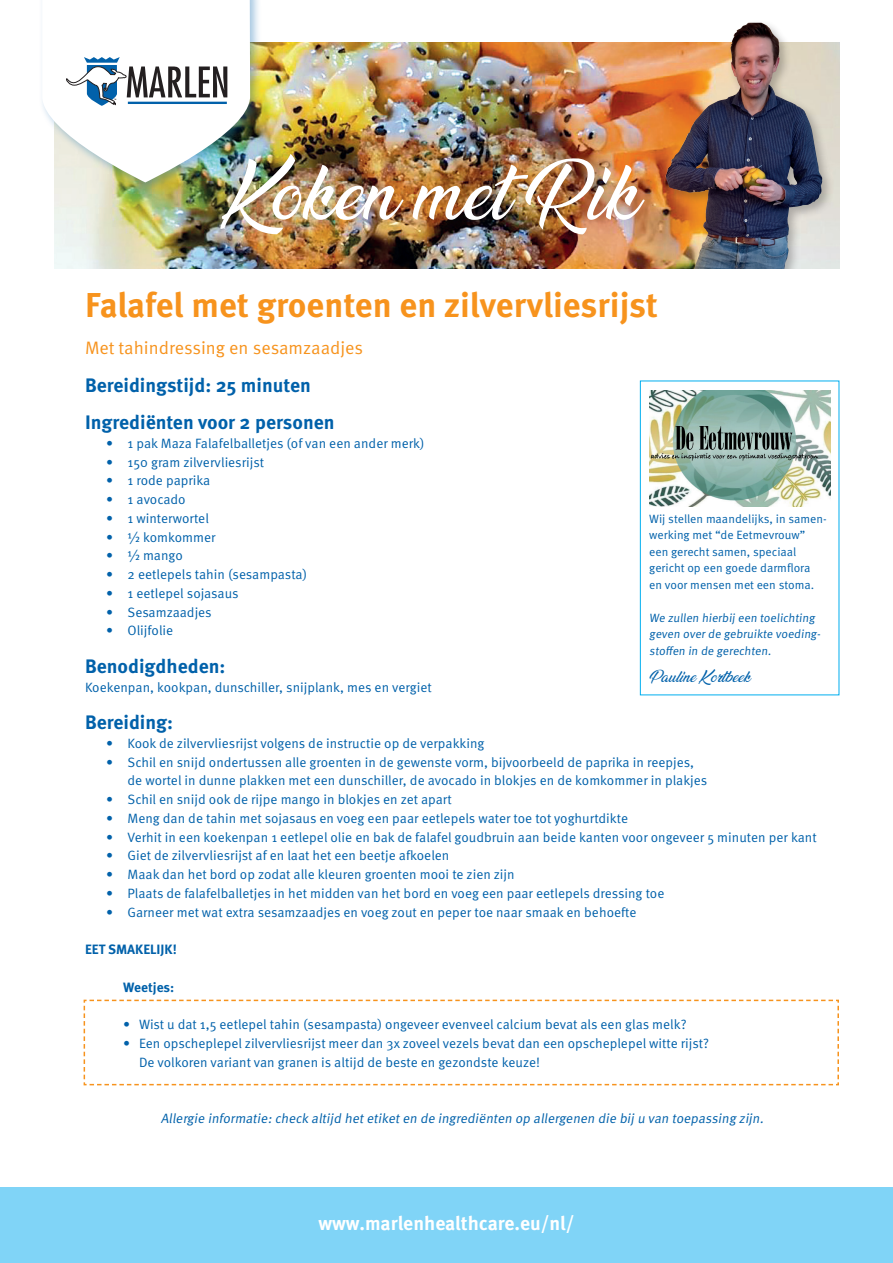
<style>
.page{position:relative;width:893px;height:1263px;background:#fff}
.page>*{position:absolute;margin:0;border:0;box-sizing:border-box;transform-origin:0 0}
.t1{font:67.5px "Ananda";color:#fff}
.t2{font:700 34.5px "Meta Pro";color:#f7931d}
.t3{font:700 19.5px/37.5px "Meta Pro";color:#0161aa}
.t4{font:700 19.5px "Meta Pro";color:#fff}
.t5{font:18px "Meta Pro";color:#f7931d}
.t6{font:13.5px/18.8px "Meta Pro";color:#0161aa}
.t7{font:italic 13.5px "Meta Pro";color:#0161aa}
.t8{font:700 13.5px "Meta Pro";color:#0161aa}
.t9{font:13.5px "Ananda";color:#0161aa}
.t10{font:12px/16.5px "Meta Pro";color:#0161aa}
</style>
<div class="page">
<div style="left:0;top:1187px;width:893px;height:76px;background:#80d4f7"></div>
<img style="left:54px;top:42px;width:785px;height:227px">
<div style="left:38px;top:0;width:224px;height:194px;background:#0161aa;opacity:.36"></div>
<svg style="left:42px;top:0;width:208px;height:182px"></svg>
<div style="left:662px;top:19px;width:172px;height:270px;background:#231f20;opacity:.29"></div>
<img style="left:665px;top:23px;width:157px;height:246px">
<div style="left:34px;top:269px;width:825px;height:47px;background:#fff"></div>
<svg style="left:83px;top:999px;width:756px;height:87px"></svg>
<div style="left:640px;top:381px;width:199px;height:314px;border:1px solid #00aeef"></div>
<img style="left:649px;top:391px;width:182px;height:116px">
<h1 class="t1" style="left:220px;top:157px;width:420px">Koken met Rik</h1>
<h2 class="t2" style="left:85px;top:283px;width:574px">Falafel met groenten en zilvervliesrijst</h2>
<h3 class="t5" style="left:85px;top:337px;width:280px">Met tahindressing en sesamzaadjes</h3>
<h3 class="t3" style="left:85px;top:366px;width:251px">Bereidingstijd: 25 minuten<br>Ingrediënten voor 2 personen</h3>
<p class="t6" style="left:106px;top:434px;width:320px">• 1 pak Maza Falafelballetjes (of van een ander merk)</p>
<p class="t6" style="left:106px;top:453px;width:159px">• 150 gram zilvervliesrijst</p>
<p class="t6" style="left:106px;top:471px;width:106px">• 1 rode paprika</p>
<p class="t6" style="left:106px;top:490px;width:81px">• 1 avocado</p>
<p class="t6" style="left:106px;top:509px;width:104px">• 1 winterwortel</p>
<p class="t6" style="left:106px;top:528px;width:111px">• ½ komkommer</p>
<p class="t6" style="left:106px;top:546px;width:78px">• ½ mango</p>
<p class="t6" style="left:106px;top:565px;width:202px">• 2 eetlepels tahin (sesampasta)</p>
<p class="t6" style="left:106px;top:584px;width:134px">• 1 eetlepel sojasaus</p>
<p class="t6" style="left:106px;top:603px;width:107px">• Sesamzaadjes</p>
<p class="t6" style="left:106px;top:621px;width:69px">• Olijfolie</p>
<h3 class="t3" style="left:85px;top:647px;width:142px">Benodigdheden:</h3>
<p class="t6" style="left:85px;top:678px;width:348px">Koekenpan, kookpan, dunschiller, snijplank, mes en vergiet</p>
<h3 class="t3" style="left:85px;top:704px;width:90px">Bereiding:</h3>
<p class="t6" style="left:106px;top:734px;width:380px">• Kook de zilvervliesrijst volgens de instructie op de verpakking</p>
<p class="t6" style="left:128px;top:753px;width:581px;text-indent:-21px">• Schil en snijd ondertussen alle groenten in de gewenste vorm, bijvoorbeeld de paprika in reepjes, de wortel in dunne plakken met een dunschiller, de avocado in blokjes en de komkommer in plakjes</p>
<p class="t6" style="left:106px;top:790px;width:347px">• Schil en snijd ook de rijpe mango in blokjes en zet apart</p>
<p class="t6" style="left:106px;top:809px;width:523px">• Meng dan de tahin met sojasaus en voeg een paar eetlepels water toe tot yoghurtdikte</p>
<p class="t6" style="left:106px;top:828px;width:712px">• Verhit in een koekenpan 1 eetlepel olie en bak de falafel goudbruin aan beide kanten voor ongeveer 5 minuten per kant</p>
<p class="t6" style="left:106px;top:846px;width:345px">• Giet de zilvervliesrijst af en laat het een beetje afkoelen</p>
<p class="t6" style="left:106px;top:865px;width:410px">• Maak dan het bord op zodat alle kleuren groenten mooi te zien zijn</p>
<p class="t6" style="left:106px;top:884px;width:560px">• Plaats de falafelballetjes in het midden van het bord en voeg een paar eetlepels dressing toe</p>
<p class="t6" style="left:106px;top:903px;width:532px">• Garneer met wat extra sesamzaadjes en voeg zout en peper toe naar smaak en behoefte</p>
<p class="t8" style="left:85px;top:941px;width:93px">EET SMAKELIJK!</p>
<p class="t8" style="left:123px;top:978px;width:53px">Weetjes:</p>
<p class="t6" style="left:123px;top:1015px;width:565px">• Wist u dat 1,5 eetlepel tahin (sesampasta) ongeveer evenveel calcium bevat als een glas melk?</p>
<p class="t6" style="left:139px;top:1034px;width:572px;text-indent:-16px">• Een opscheplepel zilvervliesrijst meer dan 3x zoveel vezels bevat dan een opscheplepel witte rijst?<br>De volkoren variant van granen is altijd de beste en gezondste keuze!</p>
<p class="t10" style="left:649px;top:510px;width:179px">Wij stellen maandelijks, in samen&shy;werking met “de Eetmevrouw” een gerecht samen, speciaal gericht op een goede darmflora<br>en voor mensen met een stoma.</p>
<p class="t10" style="left:649px;top:609px;width:174px">We zullen hierbij een toelichting geven over de gebruikte voeding&shy;stoffen in de gerechten.</p>
<p class="t9" style="left:649px;top:669px;width:102px">Pauline Kortbeek</p>
<p class="t7" style="left:161px;top:1110px;width:607px">Allergie informatie:check altijd hetetiketen de ingrediënten op allergenen die biju van toepassing zijn.</p>
<h3 class="t4" style="left:318px;top:1211px;width:258px">www.marlenhealthcare.eu/nl/</h3>
</div>
